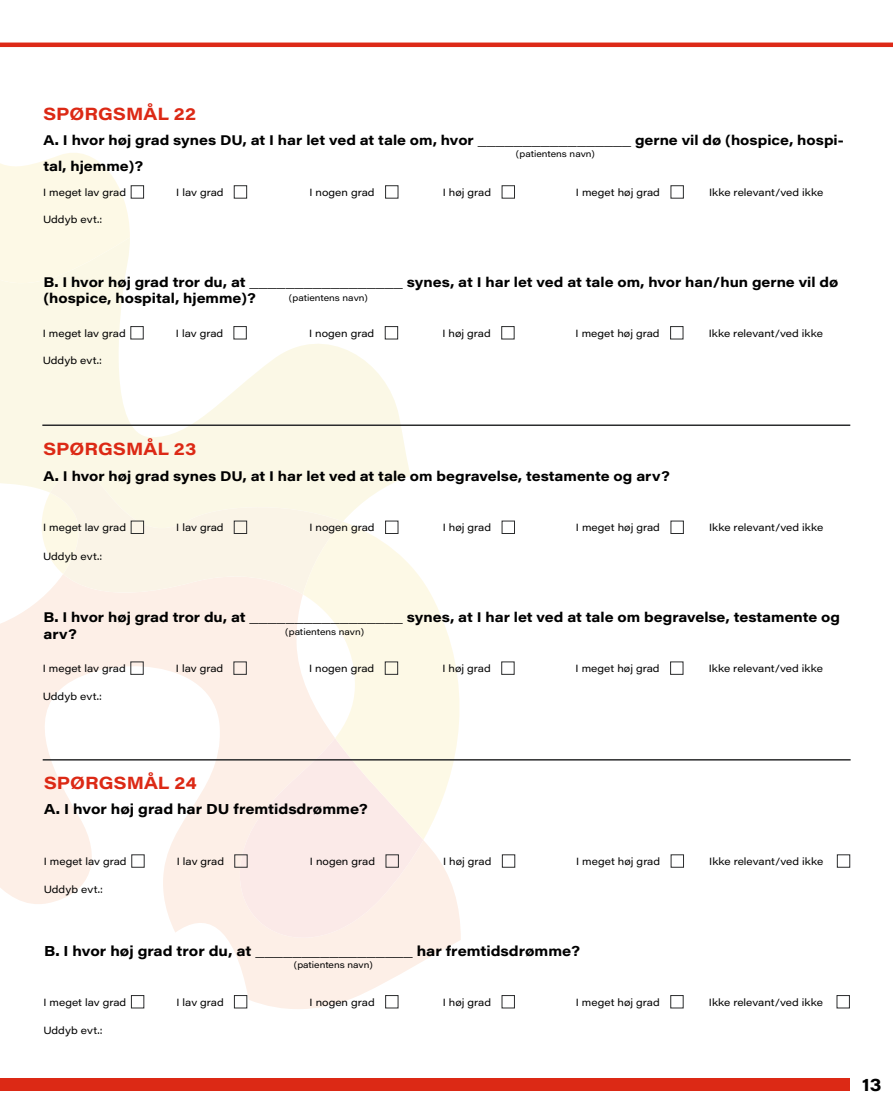
<style>
.page{position:relative;width:893px;height:1106px;background:#fff}
.page>*{position:absolute;margin:0;border:0;box-sizing:border-box;transform-origin:0 0}
.t1{font:700 18px "Acumin Pro Wide";color:#000}
.t2{font:700 17.4px "Acumin Pro Wide";color:#dc2915}
.t3{font:700 14.1px "Acumin Pro Wide";color:#000}
.t4{font:700 13.8px/16.5px "Acumin Pro Wide";color:#000}
.t5{font:10.2px "Acumin Pro Wide";color:#000}
.t6{font:9px "Acumin Pro Wide";color:#000}
</style>
<div class="page">
<div style="left:0;top:1078px;width:850px;height:13px;background:#dc2915"></div>
<svg style="left:0;top:595px;width:461px;height:414px"></svg>
<div style="left:224px;top:738px;width:199px;height:236px;background:#fdefe7"></div>
<svg style="left:0;top:153px;width:411px;height:368px"></svg>
<div style="left:39px;top:469px;width:304px;height:126px;background:#faf4e7"></div>
<svg style="left:303px;top:521px;width:172px;height:319px;fill:#fdf9e6"></svg>
<hr style="left:0;top:43px;width:893px;height:4px;background:#dd2917">
<div style="left:131px;top:185px;width:13px;height:13px;border:1px solid #2b2c2d"></div>
<div style="left:234px;top:185px;width:13px;height:13px;border:1px solid #2b2c2d"></div>
<div style="left:385px;top:185px;width:13px;height:13px;border:1px solid #2b2c2d"></div>
<div style="left:502px;top:185px;width:13px;height:13px;border:1px solid #2b2c2d"></div>
<div style="left:671px;top:185px;width:13px;height:13px;border:1px solid #2b2c2d"></div>
<div style="left:131px;top:326px;width:12px;height:13px;border:1px solid #2b2c2d"></div>
<div style="left:234px;top:326px;width:12px;height:13px;border:1px solid #2b2c2d"></div>
<div style="left:385px;top:326px;width:13px;height:13px;border:1px solid #2b2c2d"></div>
<div style="left:501px;top:326px;width:13px;height:13px;border:1px solid #2b2c2d"></div>
<div style="left:670px;top:326px;width:13px;height:13px;border:1px solid #2b2c2d"></div>
<div style="left:131px;top:521px;width:13px;height:12px;border:1px solid #2b2c2d"></div>
<div style="left:234px;top:521px;width:13px;height:12px;border:1px solid #2b2c2d"></div>
<div style="left:385px;top:521px;width:13px;height:12px;border:1px solid #2b2c2d"></div>
<div style="left:502px;top:521px;width:13px;height:12px;border:1px solid #2b2c2d"></div>
<div style="left:671px;top:521px;width:13px;height:12px;border:1px solid #2b2c2d"></div>
<div style="left:385px;top:661px;width:13px;height:13px;border:1px solid #2b2c2d"></div>
<div style="left:502px;top:854px;width:13px;height:13px;border:1px solid #2b2c2d"></div>
<div style="left:671px;top:854px;width:13px;height:13px;border:1px solid #2b2c2d"></div>
<div style="left:837px;top:854px;width:13px;height:13px;border:1px solid #2b2c2d"></div>
<div style="left:131px;top:995px;width:13px;height:13px;border:1px solid #2b2c2d"></div>
<div style="left:234px;top:995px;width:13px;height:13px;border:1px solid #2b2c2d"></div>
<div style="left:385px;top:995px;width:13px;height:13px;border:1px solid #2b2c2d"></div>
<div style="left:502px;top:995px;width:13px;height:13px;border:1px solid #2b2c2d"></div>
<div style="left:670px;top:995px;width:13px;height:13px;border:1px solid #2b2c2d"></div>
<div style="left:837px;top:995px;width:13px;height:13px;border:1px solid #2b2c2d"></div>
<hr style="left:43px;top:759px;width:808px;height:1px;background:#2b2c2d">
<hr style="left:42px;top:424px;width:808px;height:2px;background:#2b2c2d">
<h2 class="t2" style="left:43px;top:101px;width:154px">SPØRGSMÅL 22</h2>
<h3 class="t4" style="left:43px;top:127px;width:802px;line-height:25.5px">A. I hvor høj grad synes DU, at I har let ved at tale om, hvor _________________ gerne vil dø (hospice, hospi&shy;tal, hjemme)?</h3>
<p class="t6" style="left:516px;top:147px;width:80px">(patientens navn)</p>
<p class="t5" style="left:43px;top:185px;width:84px">I meget lav grad</p>
<p class="t5" style="left:176px;top:185px;width:49px">I lav grad</p>
<p class="t5" style="left:309px;top:185px;width:67px">I nogen grad</p>
<p class="t5" style="left:443px;top:185px;width:50px">I høj grad</p>
<p class="t5" style="left:576px;top:185px;width:86px">I meget høj grad</p>
<p class="t5" style="left:709px;top:185px;width:116px">Ikke relevant/ved ikke</p>
<p class="t5" style="left:43px;top:212px;width:61px">Uddyb evt.:</p>
<h3 class="t4" style="left:43px;top:273px;width:796px">B. I hvor høj grad tror du, at _________________ synes, at I har let ved at tale om, hvor han/hun gerne vil dø (hospice, hospital, hjemme)?</h3>
<p class="t6" style="left:289px;top:291px;width:80px">(patientens navn)</p>
<p class="t5" style="left:43px;top:326px;width:84px">I meget lav grad</p>
<p class="t5" style="left:176px;top:326px;width:49px">I lav grad</p>
<p class="t5" style="left:309px;top:326px;width:67px">I nogen grad</p>
<p class="t5" style="left:442px;top:326px;width:50px">I høj grad</p>
<p class="t5" style="left:576px;top:326px;width:86px">I meget høj grad</p>
<p class="t5" style="left:709px;top:326px;width:116px">Ikke relevant/ved ikke</p>
<p class="t5" style="left:43px;top:353px;width:61px">Uddyb evt.:</p>
<h2 class="t2" style="left:43px;top:436px;width:154px">SPØRGSMÅL 23</h2>
<h3 class="t4" style="left:43px;top:466px;width:628px">A. I hvor høj grad synes DU, at I har let ved at tale om begravelse, testamente og arv?</h3>
<p class="t5" style="left:43px;top:520px;width:84px">I meget lav grad</p>
<p class="t5" style="left:176px;top:520px;width:49px">I lav grad</p>
<p class="t5" style="left:309px;top:520px;width:67px">I nogen grad</p>
<p class="t5" style="left:443px;top:520px;width:50px">I høj grad</p>
<p class="t5" style="left:576px;top:520px;width:86px">I meget høj grad</p>
<p class="t5" style="left:709px;top:520px;width:116px">Ikke relevant/ved ikke</p>
<p class="t5" style="left:43px;top:548px;width:61px">Uddyb evt.:</p>
<h3 class="t4" style="left:43px;top:608px;width:798px">B. I hvor høj grad tror du, at _________________ synes, at I har let ved at tale om begravelse, testamente og arv?</h3>
<p class="t6" style="left:285px;top:625px;width:80px">(patientens navn)</p>
<p class="t5" style="left:43px;top:661px;width:84px">I meget lav grad</p>
<p class="t5" style="left:176px;top:661px;width:49px">I lav grad</p>
<p class="t5" style="left:309px;top:661px;width:67px">I nogen grad</p>
<p class="t5" style="left:442px;top:661px;width:50px">I høj grad</p>
<p class="t5" style="left:576px;top:661px;width:86px">I meget høj grad</p>
<p class="t5" style="left:709px;top:661px;width:116px">Ikke relevant/ved ikke</p>
<p class="t5" style="left:43px;top:688px;width:61px">Uddyb evt.:</p>
<h2 class="t2" style="left:44px;top:770px;width:154px">SPØRGSMÅL 24</h2>
<h3 class="t3" style="left:44px;top:799px;width:325px">A. I hvor høj grad har DU fremtidsdrømme?</h3>
<p class="t5" style="left:44px;top:854px;width:84px">I meget lav grad</p>
<p class="t5" style="left:177px;top:854px;width:49px">I lav grad</p>
<p class="t5" style="left:310px;top:854px;width:67px">I nogen grad</p>
<p class="t5" style="left:443px;top:854px;width:50px">I høj grad</p>
<p class="t5" style="left:576px;top:854px;width:86px">I meget høj grad</p>
<p class="t5" style="left:709px;top:854px;width:116px">Ikke relevant/ved ikke</p>
<p class="t5" style="left:44px;top:882px;width:61px">Uddyb evt.:</p>
<h3 class="t3" style="left:44px;top:940px;width:537px">B. I hvor høj grad tror du, at _________________ har fremtidsdrømme?</h3>
<p class="t6" style="left:294px;top:958px;width:80px">(patientens navn)</p>
<p class="t5" style="left:43px;top:994px;width:84px">I meget lav grad</p>
<p class="t5" style="left:176px;top:994px;width:49px">I lav grad</p>
<p class="t5" style="left:310px;top:994px;width:67px">I nogen grad</p>
<p class="t5" style="left:443px;top:994px;width:50px">I høj grad</p>
<p class="t5" style="left:576px;top:994px;width:86px">I meget høj grad</p>
<p class="t5" style="left:709px;top:994px;width:116px">Ikke relevant/ved ikke</p>
<p class="t5" style="left:43px;top:1023px;width:61px">Uddyb evt.:</p>
<h1 class="t1" style="left:862px;top:1071px;width:21px">13</h1>
</div>
